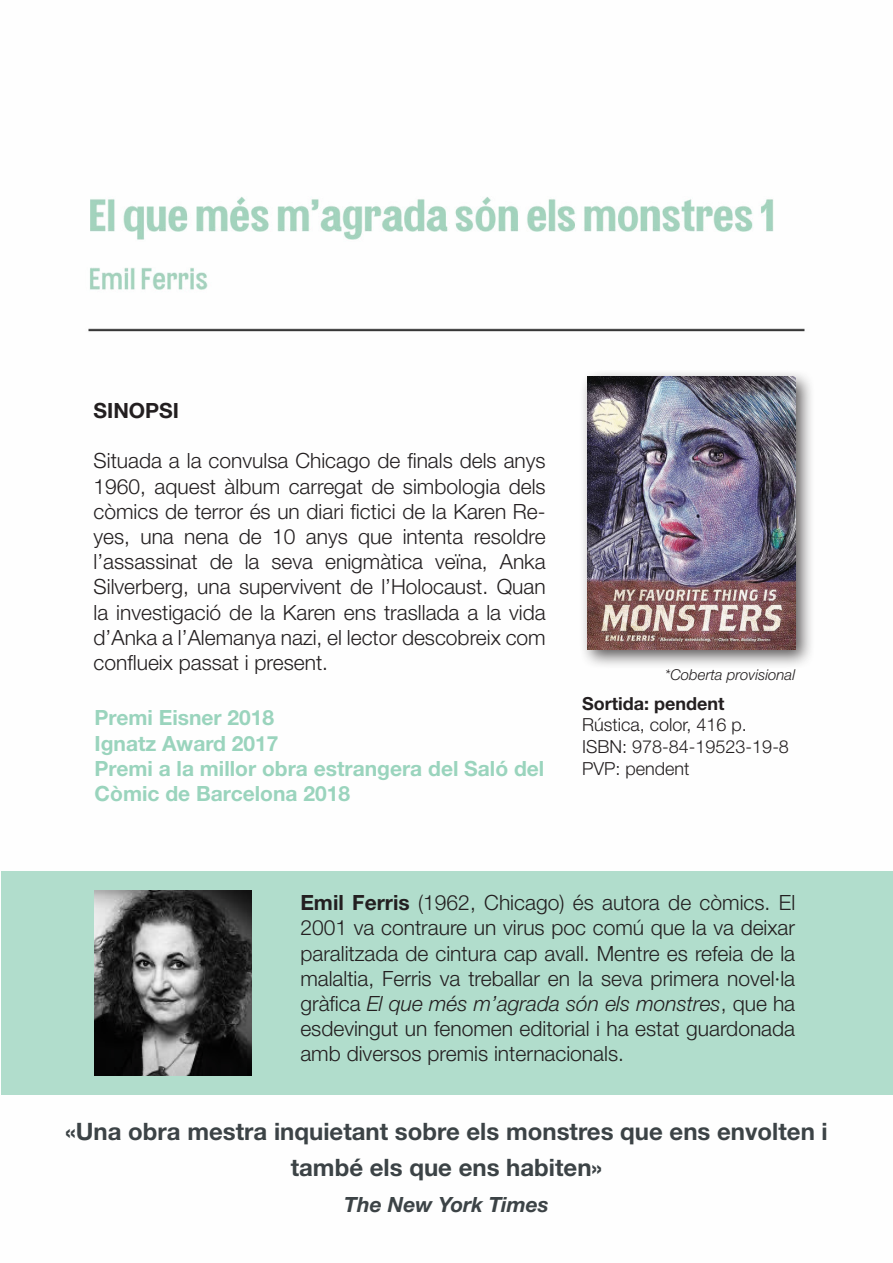
<style>
.page{position:relative;width:893px;height:1263px;background:#fff}
.page>*{position:absolute;margin:0;border:0;box-sizing:border-box;transform-origin:0 0}
.t1{font:700 24px/36px "Helvetica Neue LT Std";color:#3c4346;text-align:center}
.t2{font:300 21px/25.2px "Helvetica Neue LT Std";color:#231f20;text-align:justify}
.t3{font:700 21px/25.2px "Helvetica Neue LT Std";color:#9ad4bd}
.t4{font:italic 700 21px "Helvetica Neue LT Std";color:#3c4346}
.t5{font:700 21px "Helvetica Neue LT Std";color:#231f20}
.t6{font:300 18px "Helvetica Neue LT Std";color:#231f20}
.t7{font:700 18px "Helvetica Neue LT Std";color:#231f20}
.t8{font:italic 300 15px "Helvetica Neue LT Std";color:#231f20}
.s1{font-weight:700}
.s2{font-style:italic}
</style>
<div class="page">
<img style="left:1px;top:197px;width:892px;height:675px">
<div style="left:1px;top:872px;width:892px;height:223px;background:#b1ddcc"></div>
<img style="left:95px;top:891px;width:157px;height:185px">
<div style="left:579px;top:368px;width:236px;height:301px;background:#231f20;opacity:.75"></div>
<img style="left:588px;top:377px;width:207px;height:272px">
<p class="t5" style="left:94px;top:397px;width:87px">SINOPSI</p>
<p class="t2" style="left:94px;top:448px;width:454px">Situada a la convulsa Chicago de finals dels anys 1960, aquest àlbum carregat de simbologia dels còmics de terror és un diari fictici de la Karen Re&shy;yes, una nena de 10 anys que intenta resoldre l’assassinat de la seva enigmàtica veïna, Anka Silverberg, una supervivent de l’Holocaust. Quan la investigació de la Karen ens trasllada a la vida d’Anka a l’Alemanya nazi, el lector descobreix com conflueix passat i present.</p>
<p class="t3" style="left:95px;top:705px;width:181px">Premi Eisner 2018</p>
<p class="t3" style="left:95px;top:730px;width:185px">Ignatz Award 2017</p>
<p class="t3" style="left:95px;top:755px;width:451px">Premi a la millor obra estrangera del Saló del<br>Còmic de Barcelona 2018</p>
<p class="t8" style="left:665px;top:666px;width:132px">*Coberta provisional</p>
<p class="t7" style="left:582px;top:692px;width:144px">Sortida: pendent</p>
<p class="t6" style="left:582px;top:714px;width:166px">Rústica, color, 416 p.</p>
<p class="t6" style="left:582px;top:735px;width:208px">ISBN: 978-84-19523-19-8</p>
<p class="t6" style="left:582px;top:757px;width:109px">PVP: pendent</p>
<p class="t2" style="left:300px;top:890px;width:496px"><span class="s1">Emil Ferris</span> (1962, Chicago) és autora de còmics. El 2001 va contraure un virus poc comú que la va deixar paralitzada de cintura cap avall. Mentre es refeia de la malaltia, Ferris va treballar en la seva primera novel·la gràfica <span class="s2">El que més m’agrada són els monstres</span>, que ha esdevingut un fenomen editorial i ha estat guardonada amb diversos premis internacionals.</p>
<p class="t1" style="left:65px;top:1113px;width:764px">«Una obra mestra inquietant sobre els monstres que ens envolten i també els que ens habiten»</p>
<p class="t4" style="left:344px;top:1191px;width:206px">The New York Times</p>
</div>
